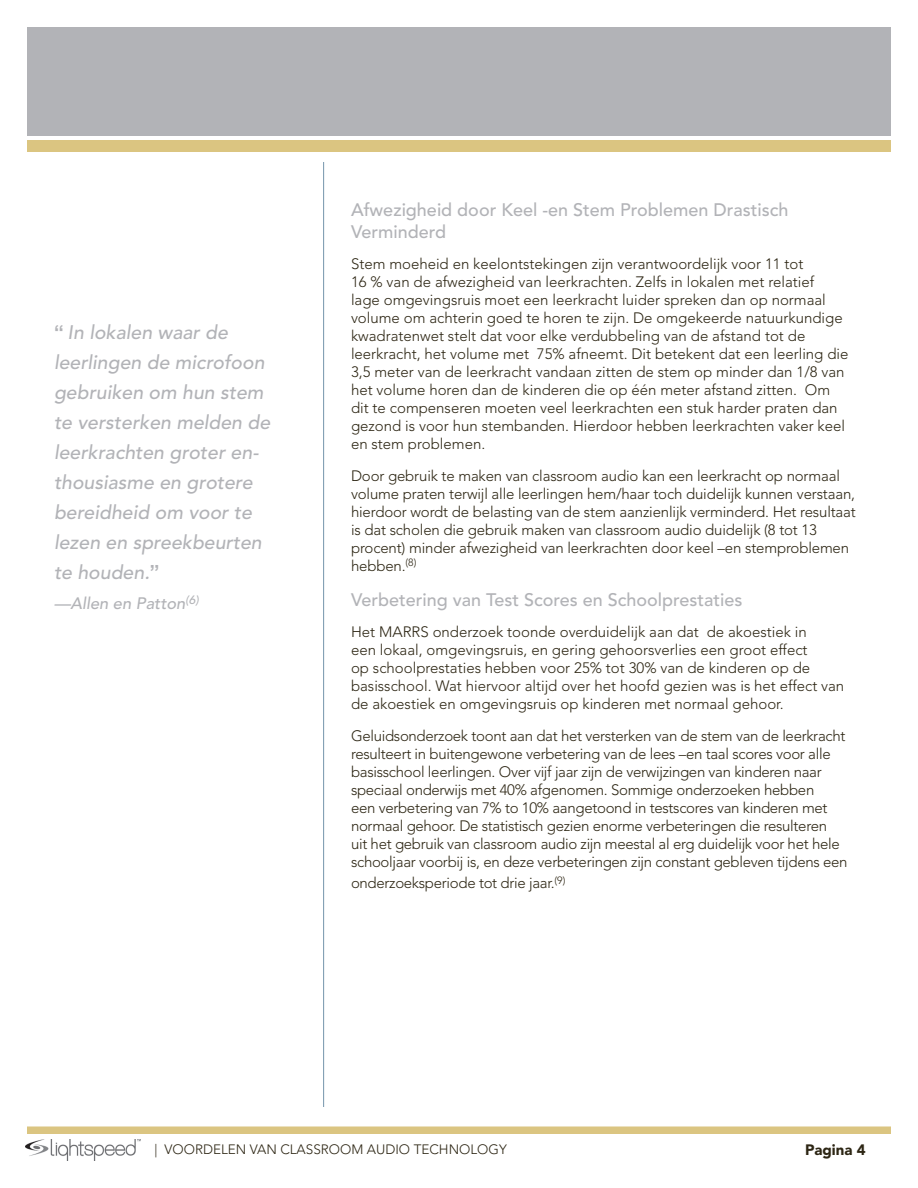
<style>
.page{position:relative;width:918px;height:1188px;background:#fff}
.page>*{position:absolute;margin:0;border:0;box-sizing:border-box;transform-origin:0 0}
.t1{font:italic 500 19.5px/30px "Avenir LT Std";color:#b2b3b7}
.t2{font:500 18px/21.6px "Avenir LT Std";color:#b2b3b7}
.t3{font:italic 500 16.5px "Avenir LT Std";color:#b2b3b7}
.t4{font:300 15px/18px "Avenir LT Std";letter-spacing:-.01em;color:#2d2614}
.t5{font:900 15px "Avenir LT Std";color:#2d2614}
.t6{font:300 13.5px "Avenir LT Std";color:#2d2614}
.s1{font-family:"Arial";font-weight:700;font-style:normal}
</style>
<div class="page">
<hr style="left:323px;top:162px;width:1px;height:945px;background:#7594ab">
<div style="left:27px;top:27px;width:864px;height:108px;background:#b2b3b7"></div>
<div style="left:27px;top:1126px;width:864px;height:8px;background:#dbc581"></div>
<div style="left:27px;top:140px;width:864px;height:12px;background:#dbc581"></div>
<img style="left:25px;top:1139px;width:115px;height:21px">
<p class="t1" style="left:54px;top:317px;width:218px"><span class="s1">“</span> In lokalen waar de leerlingen de microfoon gebruiken om hun stem te versterken melden de leerkrachten groter en&shy;thousiasme en grotere bereidheid om voor te lezen en spreekbeurten te houden.<span class="s1">”</span></p>
<p class="t3" style="left:54px;top:593px;width:146px">—Allen en Patton<sup>(6)</sup></p>
<p class="t2" style="left:351px;top:200px;width:439px">Afwezigheid door Keel -en Stem Problemen Drastisch<br>Verminderd</p>
<p class="t4" style="left:351px;top:255px;width:499px">Stem moeheid en keelontstekingen zijn verantwoordelijk voor 11 tot<br>16 % van de afwezigheid van leerkrachten. Zelfs in lokalen met relatief<br>lage omgevingsruis moet een leerkracht luider spreken dan op normaal volume om achterin goed te horen te zijn. De omgekeerde natuurkundige kwadratenwet stelt dat voor elke verdubbeling van de afstand tot de leerkracht, het volume met 75% afneemt. Dit betekent dat een leerling die 3,5 meter van de leerkracht vandaan zitten de stem op minder dan 1/8 van het volume horen dan de kinderen die op één meter afstand zitten. Om dit te compenseren moeten veel leerkrachten een stuk harder praten dan gezond is voor hun stembanden. Hierdoor hebben leerkrachten vaker keel en stem problemen.</p>
<p class="t4" style="left:351px;top:467px;width:506px">Door gebruik te maken van classroom audio kan een leerkracht op normaal volume praten terwijl alle leerlingen hem/haar toch duidelijk kunnen verstaan, hierdoor wordt de belasting van de stem aanzienlijk verminderd. Het resultaat is dat scholen die gebruik maken van classroom audio duidelijk (8 tot 13 procent) minder afwezigheid van leerkrachten door keel –en stemproblemen hebben.<sup>(8)</sup></p>
<p class="t2" style="left:351px;top:589px;width:393px">Verbetering van Test Scores en Schoolprestaties</p>
<p class="t4" style="left:351px;top:623px;width:495px">Het MARRS onderzoek toonde overduidelijk aan dat de akoestiek in<br>een lokaal, omgevingsruis, en gering gehoorsverlies een groot effect<br>op schoolprestaties hebben voor 25% tot 30% van de kinderen op de basisschool. Wat hiervoor altijd over het hoofd gezien was is het effect van de akoestiek en omgevingsruis op kinderen met normaal gehoor.</p>
<p class="t4" style="left:351px;top:727px;width:498px">Geluidsonderzoek toont aan dat het versterken van de stem van de leerkracht resulteert in buitengewone verbetering van de lees –en taal scores voor alle basisschool leerlingen. Over vijf jaar zijn de verwijzingen van kinderen naar speciaal onderwijs met 40% afgenomen. Sommige onderzoeken hebben<br>een verbetering van 7% to 10% aangetoond in testscores van kinderen met normaal gehoor. De statistisch gezien enorme verbeteringen die resulteren<br>uit het gebruik van classroom audio zijn meestal al erg duidelijk voor het hele schooljaar voorbij is, en deze verbeteringen zijn constant gebleven tijdens een</p>
<p class="t4" style="left:351px;top:874px;width:216px">onderzoeksperiode tot drie jaar.<sup>(9)</sup></p>
<p class="t6" style="left:155px;top:1141px;width:354px">| VOORDELEN VAN CLASSROOM AUDIO TECHNOLOGY</p>
<p class="t5" style="left:805px;top:1140px;width:62px">Pagina 4</p>
</div>
